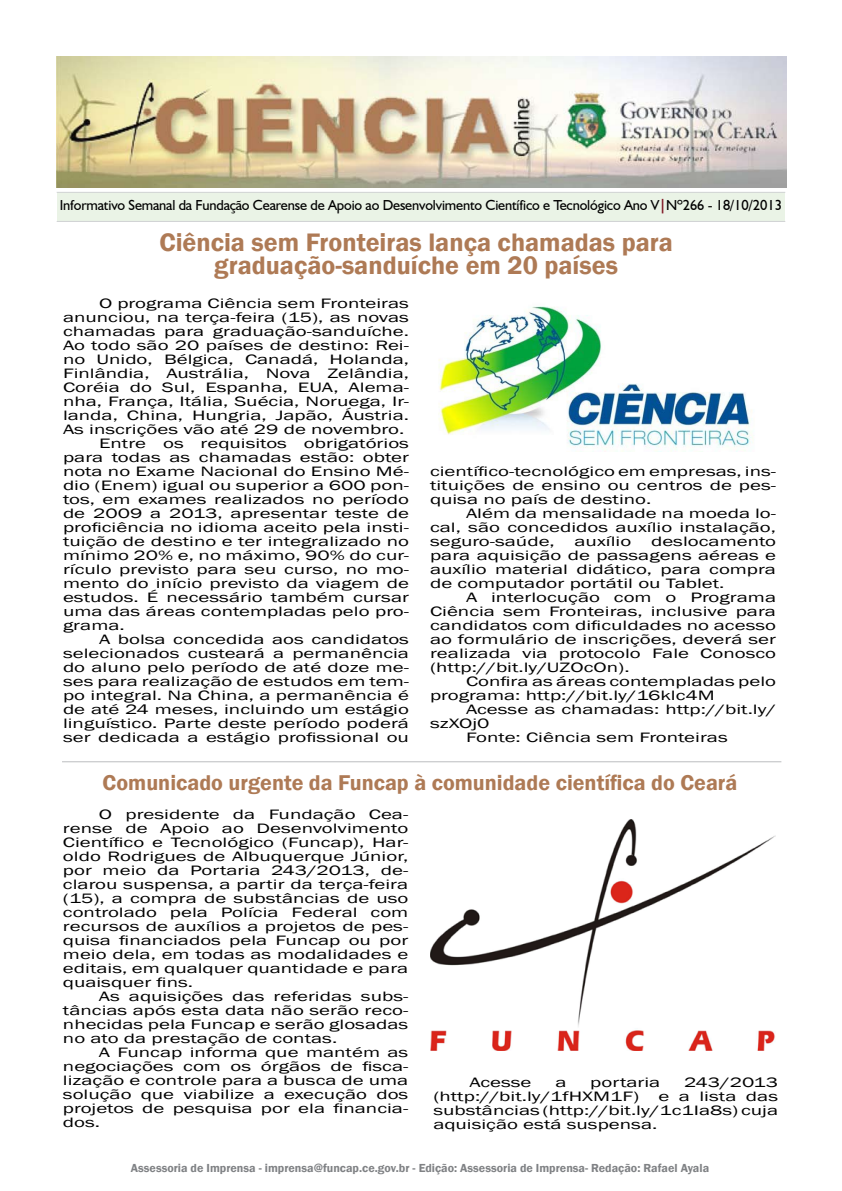
<style>
.page{position:relative;width:842px;height:1191px;background:#fff}
.page>*{position:absolute;margin:0;border:0;box-sizing:border-box;transform-origin:0 0}
.t1{font:600 26px/23px "Franklin Gothic";color:#ae7a55;text-align:center}
.t2{font:600 22px "Franklin Gothic";color:#ae7a55}
.t3{font:14.5px "Humanist 521 BT";letter-spacing:-.01em;color:#000}
.t4{font:14px/14px "Franklin Gothic";color:#000;text-align:justify;scale:1.5 1}
.t5{font:600 12px "Franklin Gothic";color:#808285}
.s1{font-weight:700;color:#7f1523}
</style>
<div class="page">
<div style="left:57px;top:193px;width:728px;height:28px;background:#eaf3e6"></div>
<img style="left:56px;top:57px;width:730px;height:130px">
<hr style="left:57px;top:192px;width:728px;height:1px;background:#d1d3d4">
<hr style="left:57px;top:221px;width:728px;height:1px;background:#d1d3d4">
<hr style="left:62px;top:761px;width:719px;height:1px;background:#bcbdc0">
<img style="left:438px;top:306px;width:315px;height:145px">
<img style="left:430px;top:819px;width:345px;height:231px">
<p class="t3" style="left:60px;top:196px;width:724px">Informativo Semanal da Fundação Cearense de Apoio ao Desenvolvimento Científico e Tecnológico Ano V<span class="s1">|</span>Nº266 - 18/10/2013</p>
<h1 class="t1" style="left:159px;top:231px;width:515px">Ciência sem Fronteiras lança chamadas para graduação-sanduíche em 20 países</h1>
<p class="t4" style="left:99px;top:296px;width:208px">O programa Ciência sem Fronteiras</p>
<p class="t4" style="left:63px;top:310px;width:232px">anunciou, na terça-feira (15), as novas</p>
<p class="t4" style="left:63px;top:324px;width:232px">chamadas para graduação-sanduíche.</p>
<p class="t4" style="left:63px;top:338px;width:232px">Ao todo são 20 países de destino: Rei-</p>
<p class="t4" style="left:63px;top:352px;width:232px">no Unido, Bélgica, Canadá, Holanda,</p>
<p class="t4" style="left:63px;top:366px;width:232px">Finlândia, Austrália, Nova Zelândia,</p>
<p class="t4" style="left:63px;top:380px;width:232px">Coréia do Sul, Espanha, EUA, Alema-</p>
<p class="t4" style="left:63px;top:394px;width:232px">nha, França, Itália, Suécia, Noruega, Ir-</p>
<p class="t4" style="left:63px;top:408px;width:232px">landa, China, Hungria, Japão, Áustria.</p>
<p class="t4" style="left:63px;top:422px;width:229px">As inscrições vão até 29 de novembro.</p>
<p class="t4" style="left:99px;top:436px;width:208px">Entre os requisitos obrigatórios</p>
<p class="t4" style="left:63px;top:450px;width:232px">para todas as chamadas estão: obter</p>
<p class="t4" style="left:63px;top:464px;width:232px">nota no Exame Nacional do Ensino Mé-</p>
<p class="t4" style="left:63px;top:478px;width:232px">dio (Enem) igual ou superior a 600 pon-</p>
<p class="t4" style="left:63px;top:492px;width:232px">tos, em exames realizados no período</p>
<p class="t4" style="left:63px;top:506px;width:232px">de 2009 a 2013, apresentar teste de</p>
<p class="t4" style="left:63px;top:520px;width:232px">proficiência no idioma aceito pela insti-</p>
<p class="t4" style="left:63px;top:534px;width:232px">tuição de destino e ter integralizado no</p>
<p class="t4" style="left:63px;top:548px;width:232px">mínimo 20% e, no máximo, 90% do cur-</p>
<p class="t4" style="left:63px;top:562px;width:232px">rículo previsto para seu curso, no mo-</p>
<p class="t4" style="left:63px;top:576px;width:232px">mento do início previsto da viagem de</p>
<p class="t4" style="left:63px;top:590px;width:232px">estudos. É necessário também cursar</p>
<p class="t4" style="left:63px;top:604px;width:232px">uma das áreas contempladas pelo pro-</p>
<p class="t4" style="left:63px;top:618px;width:43px">grama.</p>
<p class="t4" style="left:99px;top:632px;width:208px">A bolsa concedida aos candidatos</p>
<p class="t4" style="left:63px;top:646px;width:232px">selecionados custeará a permanência</p>
<p class="t4" style="left:63px;top:660px;width:232px">do aluno pelo período de até doze me-</p>
<p class="t4" style="left:63px;top:674px;width:232px">ses para realização de estudos em tem-</p>
<p class="t4" style="left:63px;top:688px;width:232px">po integral. Na China, a permanência é</p>
<p class="t4" style="left:63px;top:702px;width:232px">de até 24 meses, incluindo um estágio</p>
<p class="t4" style="left:63px;top:716px;width:232px">linguístico. Parte deste período poderá</p>
<p class="t4" style="left:63px;top:730px;width:232px">ser dedicada a estágio profissional ou</p>
<p class="t4" style="left:430px;top:464px;width:232px">científico-tecnológico em empresas, ins&shy;tituições de ensino ou centros de pes&shy;quisa no país de destino.</p>
<p class="t4" style="left:430px;top:506px;width:232px;text-indent:36px">Além da mensalidade na moeda lo&shy;cal, são concedidos auxílio instalação, seguro-saúde,</p>
<p class="t4" style="left:574px;top:534px;width:39px">auxílio</p>
<p class="t4" style="left:430px;top:534px;width:232px;text-indent:221px">deslocamento para aquisição de passagens aéreas e auxílio material didático, para compra de computador portátil ou Tablet.</p>
<p class="t4" style="left:430px;top:590px;width:232px;text-indent:36px">A interlocução com o Programa Ciência sem Fronteiras, inclusive para candidatos com dificuldades no acesso ao formulário de inscrições, deverá ser realizada via protocolo Fale Conosco (http://bit.ly/UZOcOn).</p>
<p class="t4" style="left:430px;top:674px;width:232px;text-indent:36px">Confira as áreas contempladas pelo programa: http://bit.ly/16klc4M</p>
<p class="t4" style="left:466px;top:702px;width:208px">Acesse as chamadas: http://bit.ly/</p>
<p class="t4" style="left:430px;top:716px;width:41px">szXOj0</p>
<p class="t4" style="left:466px;top:730px;width:176px">Fonte: Ciência sem Fronteiras</p>
<h2 class="t2" style="left:103px;top:769px;width:636px">Comunicado urgente da Funcap à comunidade científica do Ceará</h2>
<p class="t4" style="left:63px;top:807px;width:232px;text-indent:36px">O presidente da Fundação Cea&shy;rense de Apoio ao Desenvolvimento Científico e Tecnológico (Funcap), Har&shy;oldo Rodrigues de Albuquerque Júnior, por meio da Portaria 243/2013, de&shy;clarou suspensa, a partir da terça-feira (15), a compra de substâncias de uso controlado pela Polícia Federal com recursos de auxílios a projetos de pes&shy;quisa financiados pela Funcap ou por meio dela, em todas as modalidades e editais, em qualquer quantidade e para quaisquer fins.</p>
<p class="t4" style="left:63px;top:989px;width:232px;text-indent:36px">As aquisições das referidas subs&shy;tâncias após esta data não serão reco&shy;nhecidas pela Funcap e serão glosadas no ato da prestação de contas.</p>
<p class="t4" style="left:63px;top:1045px;width:232px;text-indent:36px">A Funcap informa que mantém as negociações com os órgãos de fisca&shy;lização e controle para a busca de uma solução que viabilize a execução dos projetos de pesquisa por ela financia&shy;dos.</p>
<p class="t4" style="left:469px;top:1075px;width:43px">Acesse</p>
<p class="t4" style="left:555px;top:1075px;width:9px">a</p>
<p class="t4" style="left:590px;top:1075px;width:48px">portaria</p>
<p class="t4" style="left:684px;top:1075px;width:64px">243/2013</p>
<p class="t4" style="left:433px;top:1089px;width:139px">(http://bit.ly/1fHXM1F)</p>
<p class="t4" style="left:433px;top:1089px;width:231px;text-indent:225px">e a lista das substâncias (http://bit.ly/1c1Ia8s) cuja aquisição está suspensa.</p>
<p class="t5" style="left:131px;top:1160px;width:580px">Assessoria de Imprensa - imprensa@funcap.ce.gov.br - Edição: Assessoria de Imprensa- Redação: Rafael Ayala</p>
</div>
